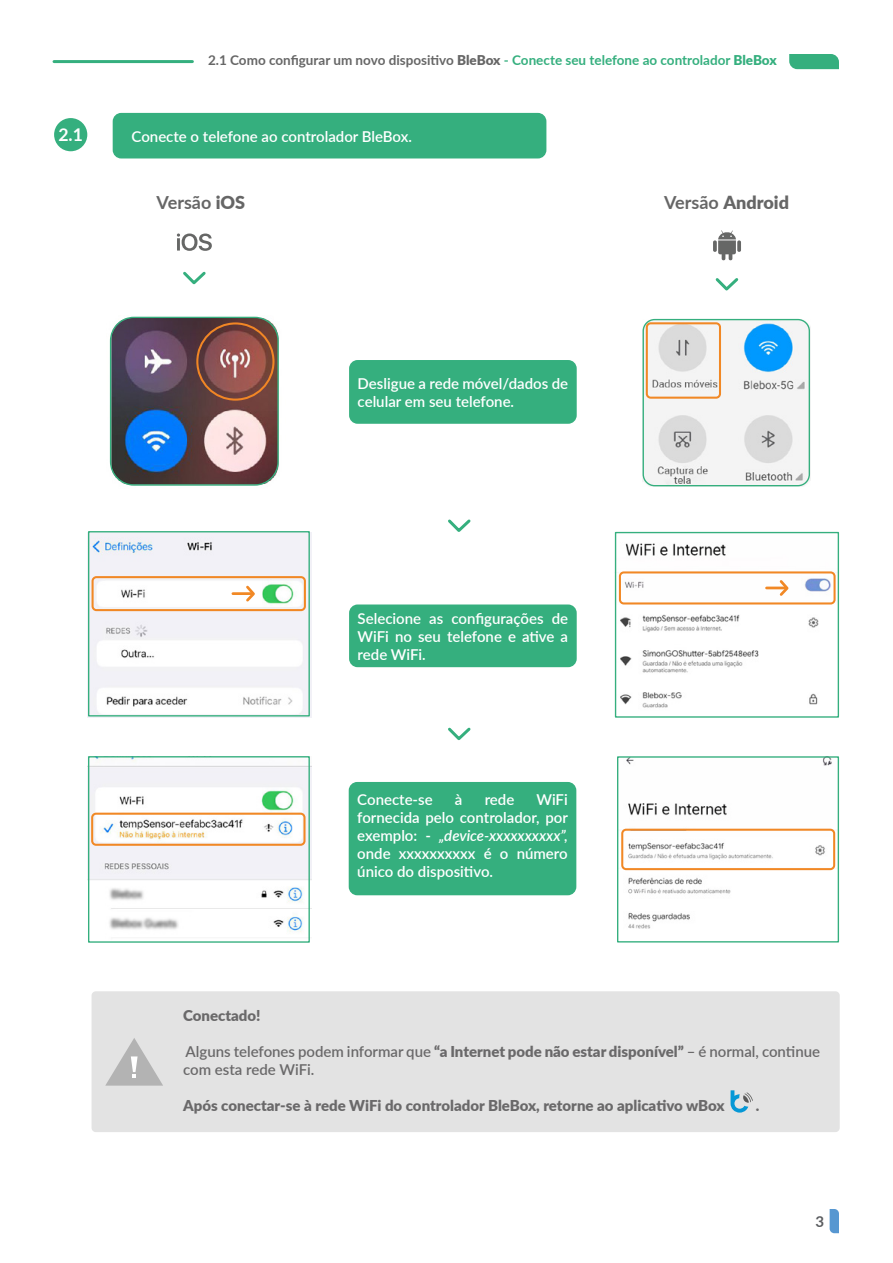
<style>
.page{position:relative;width:893px;height:1263px;background:#fff}
.page>*{position:absolute;margin:0;border:0;box-sizing:border-box;transform-origin:0 0}
.t1{font:900 18px "Lato";color:#666}
.t2{font:700 18px "Lato";color:#666}
.t3{font:700 17.55px "Lato";color:#fff}
.t4{font:600 15px/18px "Lato";color:#fff;text-align:justify}
.t5{font:600 15px/18px "Lato";color:#6a696a}
.t6{font:900 15px "Lato";color:#6a696a}
.t7{font:700 15px "Lato";color:#5a5c5f}
.t8{font:700 13.5px "Lato";color:#666}
.s1{font-weight:900}
.s2{color:#35af7e}
.s3{font-weight:900;color:#35af7e}
.s4{font-weight:700}
.s5{font-style:italic}
</style>
<div class="page">
<svg style="left:830px;top:1209px;width:9px;height:24px"></svg>
<svg style="left:183px;top:271px;width:23px;height:14px"></svg>
<svg style="left:715px;top:278px;width:24px;height:13px"></svg>
<svg style="left:448px;top:519px;width:23px;height:13px"></svg>
<svg style="left:448px;top:727px;width:23px;height:14px"></svg>
<div style="left:349px;top:782px;width:227px;height:113px;background:#35af7e;border-radius:9px"></div>
<div style="left:349px;top:360px;width:228px;height:64px;background:#35af7e;border-radius:9px"></div>
<img style="left:109px;top:316px;width:170px;height:168px">
<svg style="left:789px;top:54px;width:50px;height:15px"></svg>
<hr style="left:54px;top:60px;width:138px;height:3px;background:#35af7e">
<div style="left:92px;top:991px;width:748px;height:141px;background:#e3e3e3;border-radius:4px"></div>
<div style="left:349px;top:604px;width:228px;height:63px;background:#35af7e;border-radius:9px"></div>
<div style="left:196px;top:322px;width:78px;height:79px;border:2px solid #f18625;border-radius:50%"></div>
<div style="left:110px;top:317px;width:169px;height:169px;border:1px solid #35af7e;border-radius:23px"></div>
<div style="left:54px;top:118px;width:33px;height:33px;background:#35af7e;border-radius:50%"></div>
<svg style="left:713px;top:230px;width:28px;height:30px"></svg>
<svg style="left:177px;top:233px;width:35px;height:18px"></svg>
<svg style="left:106px;top:1038px;width:57px;height:47px"></svg>
<div style="left:113px;top:113px;width:433px;height:45px;background:#35af7e;border-radius:9px"></div>
<svg style="left:730px;top:1090px;width:23px;height:22px"></svg>
<img style="left:643px;top:319px;width:167px;height:167px">
<div style="left:646px;top:322px;width:75px;height:77px;border:2px solid #f18825;border-radius:4px"></div>
<div style="left:643px;top:319px;width:167px;height:167px;border:1px solid #35af7e;border-radius:11px"></div>
<img style="left:618px;top:543px;width:215px;height:165px">
<div style="left:619px;top:571px;width:217px;height:33px;border:2px solid #f18825;border-radius:4px"></div>
<svg style="left:766px;top:577px;width:25px;height:21px"></svg>
<div style="left:615px;top:532px;width:224px;height:186px;border:1px solid #35af7e"></div>
<img style="left:624px;top:758px;width:212px;height:171px">
<div style="left:621px;top:829px;width:214px;height:41px;border:2px solid #f18825;border-radius:4px"></div>
<div style="left:617px;top:756px;width:222px;height:186px;border:1px solid #35af7e"></div>
<img style="left:88px;top:533px;width:223px;height:185px">
<div style="left:92px;top:576px;width:214px;height:35px;border:2px solid #f18825;border-radius:4px"></div>
<div style="left:88px;top:531px;width:222px;height:185px;border:1px solid #35af7e"></div>
<svg style="left:244px;top:583px;width:13px;height:21px"></svg>
<hr style="left:233px;top:592px;width:18px;height:3px;background:#f18825">
<img style="left:90px;top:758px;width:221px;height:174px">
<div style="left:91px;top:813px;width:215px;height:33px;border:2px solid #f18825;border-radius:4px"></div>
<div style="left:88px;top:756px;width:222px;height:187px;border:1px solid #35af7e"></div>
<p class="t8" style="left:208px;top:50px;width:570px">2.1 Como configurar um novo dispositivo <span class="s1">BleBox</span> <span class="s2">- Conecte seu telefone ao controlador</span> <span class="s3">BleBox</span></p>
<p class="t3" style="left:58px;top:122px;width:26px">2.1</p>
<p class="t4" style="left:132px;top:126px;width:282px">Conecte o telefone ao controlador BleBox.</p>
<p class="t2" style="left:157px;top:189px;width:90px">Versão <span class="s1">iOS</span></p>
<p class="t1" style="left:664px;top:189px;width:126px"><span class="s4">Versão</span> Android</p>
<p class="t4" style="left:358px;top:373px;width:212px">Desligue a rede móvel/dados de celular em seu telefone.</p>
<p class="t4" style="left:358px;top:609px;width:212px">Selecione as configurações de WiFi no seu telefone e ative a rede WiFi.</p>
<p class="t4" style="left:357px;top:790px;width:77px">Conecte-se</p>
<p class="t4" style="left:455px;top:790px;width:9px">à</p>
<p class="t4" style="left:485px;top:790px;width:31px">rede</p>
<p class="t4" style="left:357px;top:790px;width:212px;text-indent:179px">WiFi fornecida pelo controlador, por exemplo: - <span class="s5">„device-xxxxxxxxxx”, </span>onde xxxxxxxxxx é o número único do dispositivo.</p>
<p class="t6" style="left:183px;top:1004px;width:79px">Conectado!</p>
<p class="t5" style="left:183px;top:1042px;width:639px">Alguns telefones podem informar que <span class="s1">“a Internet pode não estar disponível”</span> – é normal, continue com esta rede WiFi.</p>
<p class="t6" style="left:183px;top:1094px;width:543px">Após conectar-se à rede WiFi do controlador BleBox, retorne ao aplicativo wBox</p>
<p class="t6" style="left:756px;top:1094px;width:5px">.</p>
<p class="t7" style="left:816px;top:1210px;width:10px">3</p>
</div>
